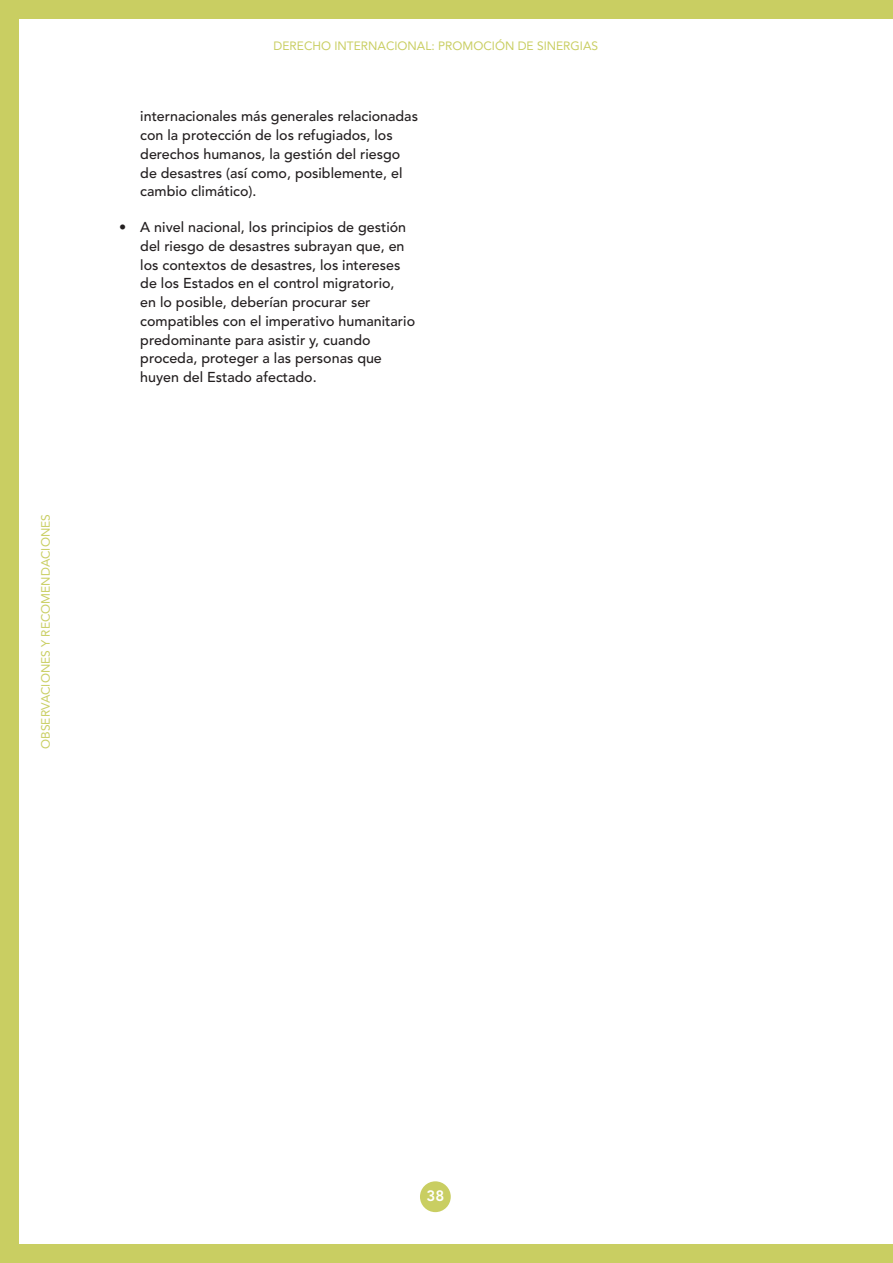
<style>
.page{position:relative;width:893px;height:1263px;background:#fff}
.page>*{position:absolute;margin:0;border:0;box-sizing:border-box;transform-origin:0 0}
.t1{font:800 15px "Avenir LT Std";color:#fff}
.t2{font:500 14.25px/18.8px "Avenir LT Std";color:#231f20}
.t3{font:12px "Avenir LT Std";color:#c9ce62}
.s1{font-weight:800}
</style>
<div class="page">
<div style="left:0;top:0;width:19px;height:1263px;background:#c9ce62"></div>
<div style="left:0;top:0;width:893px;height:19px;background:#c9ce62"></div>
<div style="left:0;top:1244px;width:893px;height:19px;background:#c9ce62"></div>
<div style="left:420px;top:1181px;width:31px;height:31px;background:#c9ce62;border-radius:50%"></div>
<p class="t3" style="left:39px;top:749px;width:236px;rotate:-90deg">OBSERVACIONES Y RECOMENDACIONES</p>
<p class="t3" style="left:274px;top:39px;width:326px">DERECHO INTERNACIONAL: PROMOCIÓN DE SINERGIAS</p>
<p class="t2" style="left:140px;top:107px;width:279px">internacionales más generales relacionadas con la protección de los refugiados, los derechos humanos, la gestión del riesgo de desastres (así como, posiblemente, el cambio climático).</p>
<p class="t2" style="left:140px;top:218px;width:276px;text-indent:-21px"><span class="s1">•</span> A nivel nacional, los principios de gestión del riesgo de desastres subrayan que, en los contextos de desastres, los intereses de los Estados en el control migratorio,<br>en lo posible, deberían procurar ser compatibles con el imperativo humanitario predominante para asistir y, cuando proceda, proteger a las personas que huyen del Estado afectado.</p>
<p class="t1" style="left:426px;top:1187px;width:19px">38</p>
</div>
